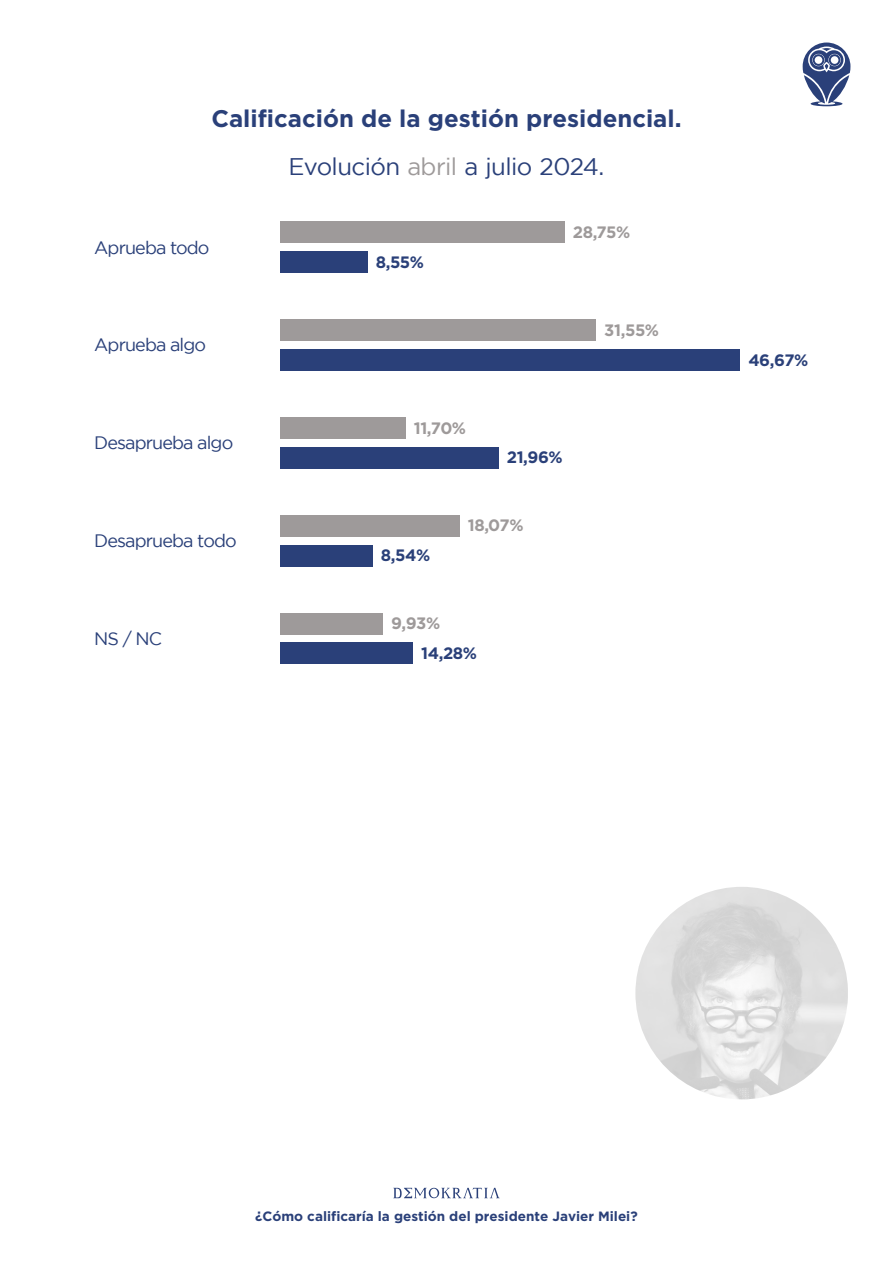
<style>
.page{position:relative;width:893px;height:1263px;background:#fff}
.page>*{position:absolute;margin:0;border:0;box-sizing:border-box;transform-origin:0 0}
.t1{font:700 24px/48.6px "Gotham";color:#2a4079;text-align:center}
.t2{font:18px "Gotham";letter-spacing:-.05em;color:#2a4079}
.t3{font:700 16.5px "Gotham";letter-spacing:-.025em;color:#9e9a9a}
.t4{font:700 16.5px "Gotham";letter-spacing:-.025em;color:#2a4079}
.t5{font:700 13.5px "Gotham";color:#2a4079}
.s1{font-weight:400}
.s2{font-weight:400;color:#9e9a9a}
</style>
<div class="page">
<svg style="left:803px;top:43px;width:47px;height:63px"></svg>
<div style="left:280px;top:222px;width:284px;height:21px;background:#9e9a9a"></div>
<div style="left:280px;top:252px;width:87px;height:21px;background:#2a4079"></div>
<div style="left:280px;top:320px;width:316px;height:21px;background:#9e9a9a"></div>
<div style="left:280px;top:349px;width:460px;height:22px;background:#2a4079"></div>
<div style="left:280px;top:417px;width:125px;height:22px;background:#9e9a9a"></div>
<div style="left:280px;top:447px;width:218px;height:21px;background:#2a4079"></div>
<div style="left:280px;top:515px;width:179px;height:21px;background:#9e9a9a"></div>
<div style="left:280px;top:545px;width:92px;height:21px;background:#2a4079"></div>
<div style="left:280px;top:613px;width:103px;height:21px;background:#9e9a9a"></div>
<div style="left:280px;top:643px;width:133px;height:21px;background:#2a4079"></div>
<img style="left:635px;top:887px;width:213px;height:212px;border-radius:105px">
<svg style="left:393px;top:1188px;width:107px;height:10px"></svg>
<p class="t1" style="left:211px;top:93px;width:472px">Calificación de la gestión presidencial.<br><span class="s1">Evolución</span> <span class="s2">abril</span> <span class="s1">a julio 2024.</span></p>
<p class="t2" style="left:94px;top:237px;width:117px">Aprueba todo</p>
<p class="t2" style="left:94px;top:335px;width:113px">Aprueba algo</p>
<p class="t2" style="left:94px;top:433px;width:141px">Desaprueba algo</p>
<p class="t2" style="left:94px;top:531px;width:144px">Desaprueba todo</p>
<p class="t2" style="left:94px;top:628px;width:69px">NS / NC</p>
<p class="t4" style="left:376px;top:252px;width:50px">8,55%</p>
<p class="t3" style="left:573px;top:223px;width:59px">28,75%</p>
<p class="t3" style="left:604px;top:320px;width:56px">31,55%</p>
<p class="t3" style="left:414px;top:418px;width:54px">11,70%</p>
<p class="t4" style="left:507px;top:448px;width:57px">21,96%</p>
<p class="t4" style="left:381px;top:546px;width:51px">8,54%</p>
<p class="t3" style="left:391px;top:614px;width:51px">9,93%</p>
<p class="t3" style="left:468px;top:516px;width:57px">18,07%</p>
<p class="t4" style="left:421px;top:644px;width:57px">14,28%</p>
<p class="t4" style="left:748px;top:350px;width:62px">46,67%</p>
<p class="t5" style="left:255px;top:1208px;width:384px">¿Cómo calificaría la gestión del presidente Javier Milei?</p>
</div>
